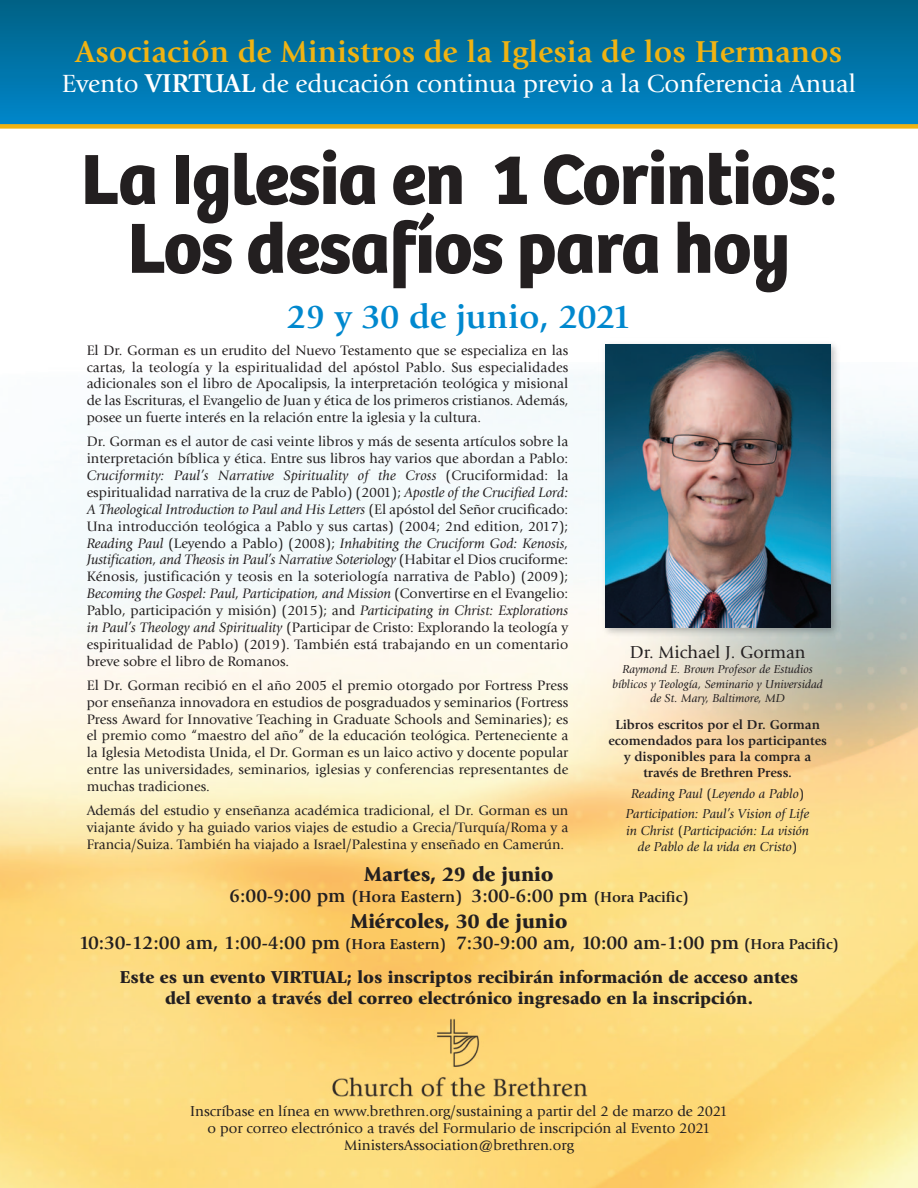
<style>
.page{position:relative;width:918px;height:1188px;background:#fff}
.page>*{position:absolute;margin:0;border:0;box-sizing:border-box;transform-origin:0 0}
.t1{font:700 73.5px "Bree";letter-spacing:-.01em;color:#231f20}
.t2{font:700 34.65px "Giovanni";color:#0088ce}
.t3{font:700 31.5px "Giovanni";color:#f0b312}
.t4{font:25.95px "Giovanni";color:#fff}
.t5{font:900 21px "Giovanni";color:#231f20}
.t6{font:700 19.5px "Giovanni";color:#231f20}
.t7{font:900 18px "Giovanni";color:#231f20}
.t8{font:18px "Giovanni";color:#231f20}
.t9{font:15px "Giovanni";color:#231f20}
.t10{font:14.25px/16.8px "Giovanni";color:#231f20;text-align:justify}
.t11{font:italic 13.5px/16.2px "Giovanni";color:#231f20;text-align:center}
.t12{font:700 13.5px/16.2px "Giovanni";color:#231f20;text-align:center}
.t13{font:italic 12px/14.7px "Giovanni";color:#231f20;text-align:center}
.s1{font-weight:700;font-size:27px}
.s2{font-style:italic}
.s3{font-style:normal}
.s4{font-size:16.5px}
.s5{font-size:15px}
</style>
<div class="page">
<img style="left:0;top:373px;width:918px;height:815px">
<div style="left:0;top:0;width:918px;height:126px;background:linear-gradient(to bottom,#006184,#0086ca)"></div>
<img style="left:323px;top:1013px;width:271px;height:90px">
<img style="left:599px;top:344px;width:244px;height:297px">
<img style="left:605px;top:344px;width:225px;height:284px">
<div style="left:0;top:124px;width:918px;height:5px;background:#f0b312"></div>
<p class="t3" style="left:76px;top:40px;width:768px">Asociación de Ministros de la Iglesia de los Hermanos</p>
<p class="t4" style="left:62px;top:73px;width:796px">Evento <span class="s1">VIRTUAL</span> de educación continua previo a la Conferencia Anual</p>
<p class="t1" style="left:81px;top:150px;width:757px">La Iglesia en 1 Corintios:</p>
<p class="t1" style="left:128px;top:219px;width:664px">Los desafíos para hoy</p>
<p class="t2" style="left:287px;top:303px;width:346px">29 y 30 de junio, 2021</p>
<p class="t10" style="left:87px;top:343px;width:483px">El Dr. Gorman es un erudito del Nuevo Testamento que se especializa en las cartas, la teología y la espiritualidad del apóstol Pablo. Sus especialidades adicionales son el libro de Apocalipsis, la interpretación teológica y misional de las Escrituras, el Evangelio de Juan y ética de los primeros cristianos. Además, posee un fuerte interés en la relación entre la iglesia y la cultura.</p>
<p class="t10" style="left:87px;top:435px;width:483px">Dr. Gorman es el autor de casi veinte libros y más de sesenta artículos sobre la interpretación bíblica y ética. Entre sus libros hay varios que abordan a Pablo:<br><span class="s2">Cruciformity: Paul’s Narrative Spirituality of the Cross</span> (Cruciformidad: la espiritualidad narrativa de la cruz de Pablo) (2001); <span class="s2">Apostle of the Crucified Lord:<br>A Theological Introduction to Paul and His Letters</span> (El apóstol del Señor crucificado:<br>Una introducción teológica a Pablo y sus cartas) (2004; 2nd edition, 2017); <span class="s2">Reading Paul</span> (Leyendo a Pablo) (2008); <span class="s2">Inhabiting the Cruciform God: Kenosis, Justification, and Theosis in Paul’s Narrative Soteriology</span> (Habitar el Dios cruciforme:<br>Kénosis, justificación y teosis en la soteriología narrativa de Pablo) (2009); <span class="s2">Becoming the Gospel: Paul, Participation, and Mission</span> (Convertirse en el Evangelio:<br>Pablo, participación y misión) (2015); and <span class="s2">Participating in Christ: Explorations in Paul’s Theology and Spirituality</span> (Participar de Cristo: Explorando la teología y espiritualidad de Pablo) (2019). También está trabajando en un comentario breve sobre el libro de Romanos.</p>
<p class="t10" style="left:87px;top:678px;width:483px">El Dr. Gorman recibió en el año 2005 el premio otorgado por Fortress Press por enseñanza innovadora en estudios de posgraduados y seminarios (Fortress Press Award for Innovative Teaching in Graduate Schools and Seminaries); es el premio como “maestro del año” de la educación teológica. Perteneciente a la Iglesia Metodista Unida, el Dr. Gorman es un laico activo y docente popular entre las universidades, seminarios, iglesias y conferencias representantes de muchas tradiciones.</p>
<p class="t10" style="left:87px;top:804px;width:483px">Además del estudio y enseñanza académica tradicional, el Dr. Gorman es un viajante ávido y ha guiado varios viajes de estudio a Grecia/Turquía/Roma y a Francia/Suiza. También ha viajado a Israel/Palestina y enseñado en Camerún.</p>
<p class="t8" style="left:630px;top:645px;width:177px">Dr. Michael J. Gorman</p>
<p class="t13" style="left:612px;top:663px;width:212px">Raymond E. Brown Profesor de Estudios bíblicos y Teología, Seminario y Universidad de St. Mary, Baltimore, MD</p>
<p class="t12" style="left:608px;top:717px;width:220px">Libros escritos por el Dr. Gorman ecomendados para los participantes y disponibles para la compra a través de Brethren Press.</p>
<p class="t11" style="left:631px;top:786px;width:174px">Reading Paul <span class="s3">(</span>Leyendo a Pablo<span class="s3">)</span></p>
<p class="t11" style="left:626px;top:807px;width:185px">Participation: Paul’s Vision of Life in Christ <span class="s3">(</span>Participación: La visión de Pablo de la vida en Cristo<span class="s3">)</span></p>
<p class="t5" style="left:364px;top:866px;width:191px">Martes, 29 de junio</p>
<p class="t6" style="left:229px;top:888px;width:461px">6:00-9:00 pm <span class="s4">(Hora Eastern)</span> 3:00-6:00 pm <span class="s5">(Hora Pacific)</span></p>
<p class="t5" style="left:350px;top:913px;width:219px">Miércoles, 30 de junio</p>
<p class="t6" style="left:79px;top:935px;width:762px">10:30-12:00 am, 1:00-4:00 pm <span class="s5">(Hora Eastern)</span> 7:30-9:00 am, 10:00 am-1:00 pm <span class="s5">(Hora Pacific)</span></p>
<p class="t7" style="left:120px;top:970px;width:680px">Este es un evento VIRTUAL; los inscriptos recibirán información de acceso antes</p>
<p class="t7" style="left:165px;top:991px;width:589px">del evento a través del correo electrónico ingresado en la inscripción.</p>
<p class="t9" style="left:190px;top:1105px;width:539px">Inscríbase en línea en www.brethren.org/sustaining a partir del 2 de marzo de 2021</p>
<p class="t9" style="left:208px;top:1122px;width:504px">o por correo electrónico a través del Formulario de inscripción al Evento 2021</p>
<p class="t9" style="left:344px;top:1140px;width:231px">MinistersAssociation@brethren.org</p>
</div>
